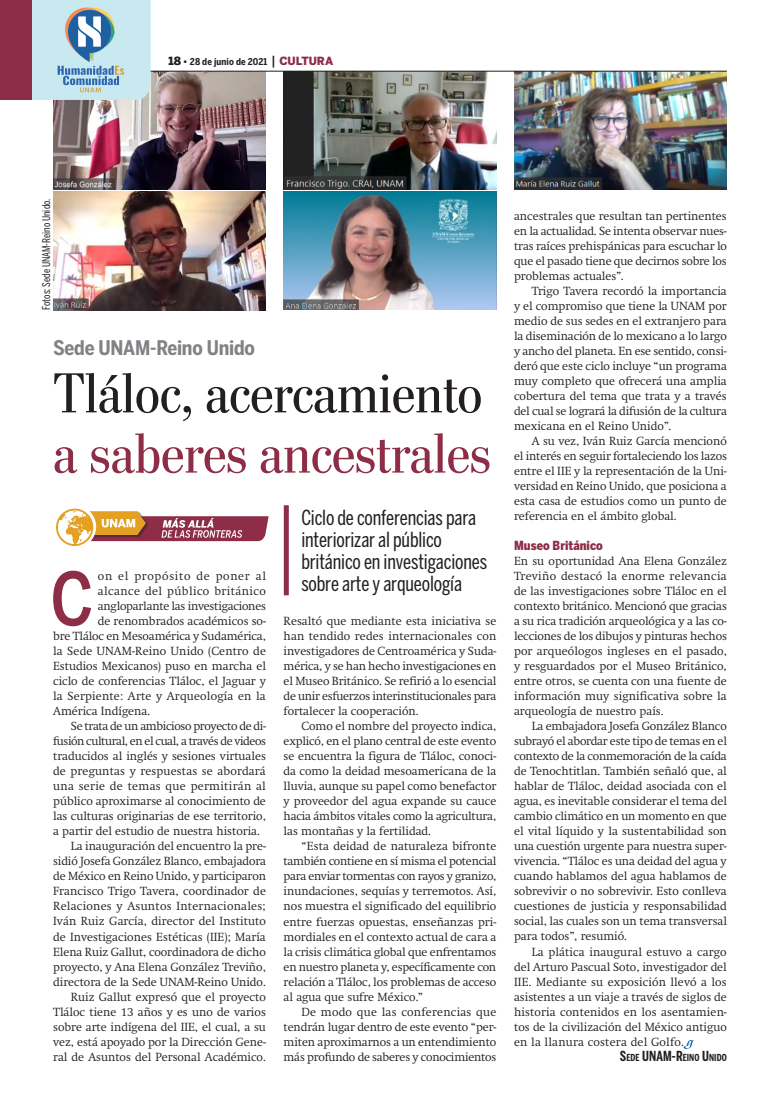
<style>
.page{position:relative;width:780px;height:1117px;background:#fff}
.page>*{position:absolute;margin:0;border:0;box-sizing:border-box;transform-origin:0 0}
._3_0_Tex_Cap_4_COLOR{font:500 72.38px "Benton Sans Cond";color:#8d2d47}
._1_0_Cabeza_Principa{font:56.25px/60.2px "Stilson";color:#231f20}
._2_0_Sumario{font:20.62px/21.9px "Benton Sans Comp";letter-spacing:-.01em;color:#231f20}
._0_0_Balazo{font:700 20px "Benton Sans Cond";letter-spacing:-.015em;color:#808285}
._3_0_Descanso{font:900 12.5px "Benton Sans Cond";color:#8d2d47}
._3_0_Texto{font:300 11.62px/15px "Swift";color:#231f20;text-align:justify}
._3_0_Tex_s_sangria{font:300 11.62px/15px "Swift";letter-spacing:.005em;color:#231f20;text-align:justify}
._3_0_Tex_Cap_4_COLOR-2{font:300 11.62px "Swift";color:#231f20}
._3_0_Tex_Cap_4_COLOR-3{font:300 11.62px "Swift";letter-spacing:.02em;color:#231f20}
._3_0_Tex_Cap_4_COLOR-4{font:300 11.62px "Swift";letter-spacing:.035em;color:#231f20}
._3_0_Tex_Cap_4_COLOR-5{font:300 11.62px "Swift";letter-spacing:.06em;color:#231f20}
._4_0_Crédito_de_foto{font:10.62px "Benton Sans Comp";color:#231f20}
._4_0_Crédito_nota_in{font:700 9.62px "Benton Sans Comp";letter-spacing:.01em;color:#231f20}
._9_0_Folio_Fecha{font:700 9.38px "Benton Sans Cond";letter-spacing:.01em;color:#231f20}
.s1{font-family:"Benton Sans";font-weight:900;font-size:11.25px}
.s2{font-family:"Benton Sans";font-weight:900}
.s3{font-weight:500;font-size:12.5px}
.s4{font-family:"Benton Sans";font-weight:900;font-size:11.25px;color:#8d2d47}
.s5{color:#8d2d47}
.s6{font-size:13.75px}
</style>
<div class="page">
<img style="left:283px;top:72px;width:213px;height:117px">
<img style="left:53px;top:72px;width:213px;height:117px">
<img style="left:514px;top:72px;width:212px;height:117px">
<img style="left:283px;top:192px;width:213px;height:117px">
<img style="left:53px;top:192px;width:213px;height:118px">
<svg style="left:56px;top:508px;width:212px;height:38px"></svg>
<div style="left:284px;top:505px;width:5px;height:90px;background:#8d2d47"></div>
<svg style="left:683px;top:1040px;width:10px;height:8px"></svg>
<hr style="left:53px;top:71px;width:673px;height:1px;background:#231f20">
<svg style="left:0;top:0;width:151px;height:100px;background:#acb1c0"></svg>
<p class="_9_0_Folio_Fecha" style="left:168px;top:56px;width:166px"><span class="s1">18</span> <span class="s2">•</span> 28 de junio de 2021 <span class="s3">|</span> <span class="s4">CULTURA</span></p>
<p class="_4_0_Crédito_de_foto" style="left:40px;top:310px;width:113px;rotate:-90deg">Fotos: Sede UNAM-Reino Unido.</p>
<p class="_0_0_Balazo" style="left:53px;top:336px;width:203px">Sede UNAM-Reino Unido</p>
<p class="_1_0_Cabeza_Principa" style="left:53px;top:363px;width:439px">Tláloc, acercamiento <span class="s5">a saberes ancestrales</span></p>
<p class="_2_0_Sumario" style="left:301px;top:506px;width:187px">Ciclo de conferencias para interiorizar al público británico en investigaciones sobre arte y arqueología</p>
<p class="_3_0_Tex_Cap_4_COLOR" style="left:50px;top:556px;width:45px">C</p>
<p class="_3_0_Tex_Cap_4_COLOR-5" style="left:98px;top:569px;width:169px">on el propósito de poner al</p>
<p class="_3_0_Tex_Cap_4_COLOR-4" style="left:98px;top:584px;width:169px">alcance del público británico</p>
<p class="_3_0_Tex_Cap_4_COLOR-2" style="left:98px;top:599px;width:169px">angloparlante las investigaciones</p>
<p class="_3_0_Tex_Cap_4_COLOR-2" style="left:98px;top:614px;width:169px">de renombrados académicos so-</p>
<p class="_3_0_Tex_Cap_4_COLOR-2" style="left:53px;top:629px;width:214px">bre Tláloc en Mesoamérica y Sudamérica,</p>
<p class="_3_0_Tex_Cap_4_COLOR-2" style="left:53px;top:644px;width:214px">la Sede UNAM-Reino Unido (Centro de</p>
<p class="_3_0_Tex_Cap_4_COLOR-2" style="left:53px;top:659px;width:214px">Estudios Mexicanos) puso en marcha el</p>
<p class="_3_0_Tex_Cap_4_COLOR-2" style="left:53px;top:674px;width:214px">ciclo de conferencias Tláloc, el Jaguar y</p>
<p class="_3_0_Tex_Cap_4_COLOR-3" style="left:53px;top:689px;width:214px">la Serpiente: Arte y Arqueología en la</p>
<p class="_3_0_Tex_Cap_4_COLOR-2" style="left:53px;top:704px;width:98px">América Indígena.</p>
<p class="_3_0_Texto" style="left:53px;top:718px;width:214px;text-indent:18px">Se trata de un ambicioso proyecto de di&shy;fusión cultural, en el cual, a través de videos traducidos al inglés y sesiones virtuales de preguntas y respuestas se abordará una serie de temas que permitirán al público aproximarse al conocimiento de las culturas originarias de ese territorio, a partir del estudio de nuestra historia.</p>
<p class="_3_0_Texto" style="left:53px;top:838px;width:214px;text-indent:18px">La inauguración del encuentro la pre&shy;sidió Josefa González Blanco, embajadora de México en Reino Unido, y participaron Francisco Trigo Tavera, coordinador de Relaciones y Asuntos Internacionales; Iván Ruiz García, director del Instituto de Investigaciones Estéticas (IIE); María Elena Ruiz Gallut, coordinadora de dicho proyecto, y Ana Elena González Treviño, directora de la Sede UNAM-Reino Unido.</p>
<p class="_3_0_Texto" style="left:53px;top:988px;width:214px;text-indent:18px">Ruiz Gallut expresó que el proyecto Tláloc tiene 13 años y es uno de varios sobre arte indígena del IIE, el cual, a su vez, está apoyado por la Dirección Gene&shy;ral de Asuntos del Personal Académico.</p>
<p class="_3_0_Texto" style="left:283px;top:613px;width:214px">Resaltó que mediante esta iniciativa se han tendido redes internacionales con investigadores de Centroamérica y Suda&shy;mérica, y se han hecho investigaciones en el Museo Británico. Se refirió a lo esencial de unir esfuerzos interinstitucionales para fortalecer la cooperación.</p>
<p class="_3_0_Texto" style="left:283px;top:718px;width:214px;text-indent:18px">Como el nombre del proyecto indica, explicó, en el plano central de este evento se encuentra la figura de Tláloc, conoci&shy;da como la deidad mesoamericana de la lluvia, aunque su papel como benefactor y proveedor del agua expande su cauce hacia ámbitos vitales como la agricultura, las montañas y la fertilidad.</p>
<p class="_3_0_Texto" style="left:283px;top:838px;width:214px;text-indent:18px">“Esta deidad de naturaleza bifronte también contiene en sí misma el potencial para enviar tormentas con rayos y granizo, inundaciones, sequías y terremotos. Así, nos muestra el significado del equilibrio entre fuerzas opuestas, enseñanzas pri&shy;mordiales en el contexto actual de cara a la crisis climática global que enfrentamos en nuestro planeta y, específicamente con relación a Tláloc, los problemas de acceso al agua que sufre México.”</p>
<p class="_3_0_Texto" style="left:283px;top:1003px;width:214px;text-indent:18px">De modo que las conferencias que tendrán lugar dentro de este evento “per&shy;miten aproximarnos a un entendimiento más profundo de saberes y conocimientos</p>
<p class="_3_0_Texto" style="left:514px;top:208px;width:214px">ancestrales que resultan tan pertinentes en la actualidad. Se intenta observar nues&shy;tras raíces prehispánicas para escuchar lo que el pasado tiene que decirnos sobre los problemas actuales”.</p>
<p class="_3_0_Texto" style="left:514px;top:283px;width:214px;text-indent:18px">Trigo Tavera recordó la importancia y el compromiso que tiene la UNAM por medio de sus sedes en el extranjero para la diseminación de lo mexicano a lo largo y ancho del planeta. En ese sentido, consi&shy;deró que este ciclo incluye “un programa muy completo que ofrecerá una amplia cobertura del tema que trata y a través del cual se logrará la difusión de la cultura mexicana en el Reino Unido”.</p>
<p class="_3_0_Texto" style="left:514px;top:433px;width:214px;text-indent:18px">A su vez, Iván Ruiz García mencionó el interés en seguir fortaleciendo los lazos entre el IIE y la representación de la Uni&shy;versidad en Reino Unido, que posiciona a esta casa de estudios como un punto de referencia en el ámbito global.</p>
<p class="_3_0_Descanso" style="left:514px;top:538px;width:90px">Museo Británico</p>
<p class="_3_0_Tex_s_sangria" style="left:514px;top:553px;width:214px">En su oportunidad Ana Elena González Treviño destacó la enorme relevancia de las investigaciones sobre Tláloc en el contexto británico. Mencionó que gracias a su rica tradición arqueológica y a las co&shy;lecciones de los dibujos y pinturas hechos por arqueólogos ingleses en el pasado, y resguardados por el Museo Británico, entre otros, se cuenta con una fuente de información muy significativa sobre la arqueología de nuestro país.</p>
<p class="_3_0_Texto" style="left:514px;top:718px;width:214px;text-indent:18px">La embajadora Josefa González Blanco subrayó el abordar este tipo de temas en el contexto de la conmemoración de la caída de Tenochtitlan. También señaló que, al hablar de Tláloc, deidad asociada con el agua, es inevitable considerar el tema del cambio climático en un momento en que el vital líquido y la sustentabilidad son una cuestión urgente para nuestra super&shy;vivencia. “Tláloc es una deidad del agua y cuando hablamos del agua hablamos de sobrevivir o no sobrevivir. Esto conlleva cuestiones de justicia y responsabilidad social, las cuales son un tema transversal para todos”, resumió.</p>
<p class="_3_0_Texto" style="left:514px;top:943px;width:214px;text-indent:18px">La plática inaugural estuvo a cargo del Arturo Pascual Soto, investigador del IIE. Mediante su exposición llevó a los asistentes a un viaje a través de siglos de historia contenidos en los asentamien&shy;tos de la civilización del México antiguo en la llanura costera del Golfo.</p>
<p class="_4_0_Crédito_nota_in" style="left:620px;top:1051px;width:108px"><span class="s6">S</span>EDE <span class="s6">UNAM-R</span>EINO <span class="s6">U</span>NIDO</p>
</div>
